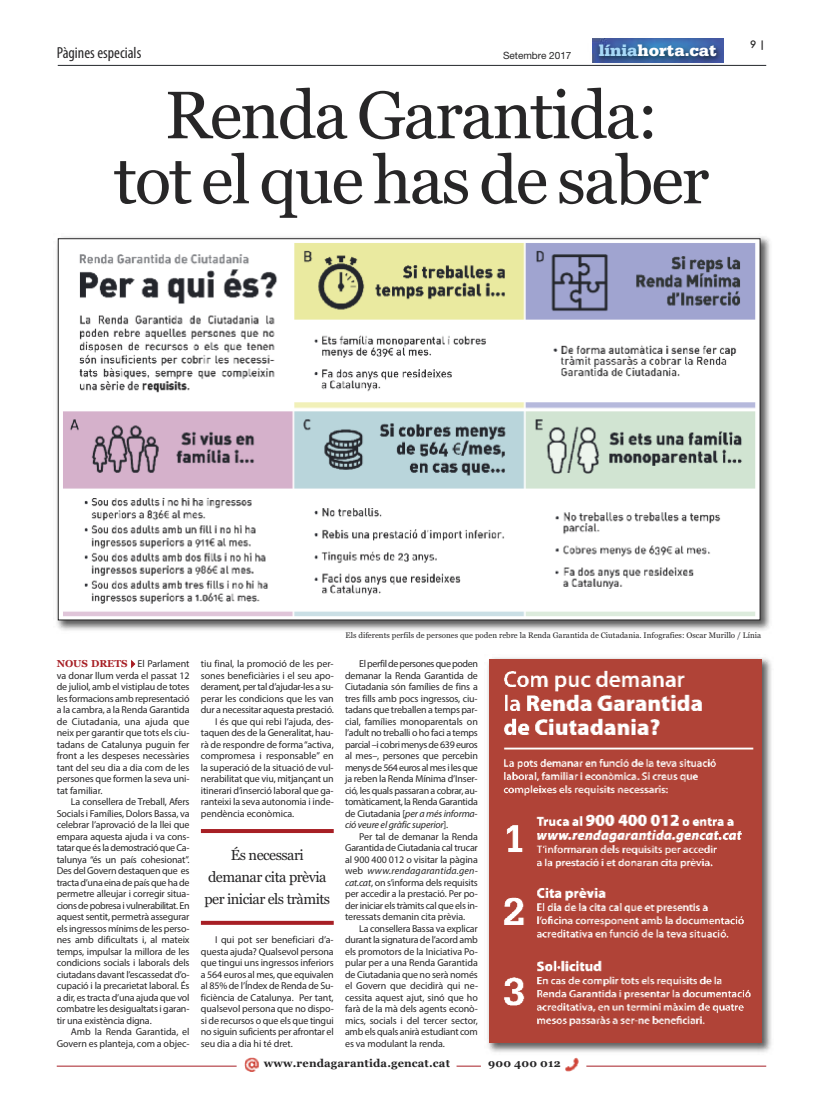
<style>
.page{position:relative;width:823px;height:1106px;background:#fff}
.page>*{position:absolute;margin:0;border:0;box-sizing:border-box;transform-origin:0 0}
.t1{font:67px/65px "Georgia";letter-spacing:-.03em;color:#272627;text-align:center}
.t2{font:900 17px "Serifa";color:#fff}
.t3{font:condensed 16px "Myriad Pro";color:#272627}
.t4{font:14.5px/22px "Georgia";letter-spacing:-.035em;color:#272627;text-align:center}
.t5{font:700 11px "Georgia";letter-spacing:.015em;color:#272627}
.t6{font:10px/11.5px "Myriad Pro";letter-spacing:-.015em;color:#272627;text-align:justify}
.t7{font:10px "Helvetica Neue";color:#272627}
.t8{font:500 10px "Futura";color:#272627}
.t9{font:8px "Georgia";color:#272627}
.s1{color:#a7d8f7}
.s2{font-family:"Georgia";font-weight:700;color:#a71f25}
.s3{color:#a71f25}
.s4{font-style:italic}
</style>
<div class="page">
<img style="left:587px;top:38px;width:146px;height:27px">
<img style="left:592px;top:38px;width:131px;height:24px">
<hr style="left:58px;top:65px;width:707px;height:1px;background:#23262b">
<img style="left:56px;top:236px;width:714px;height:395px">
<img style="left:60px;top:240px;width:698px;height:378px">
<img style="left:245px;top:1057px;width:14px;height:14px">
<img style="left:565px;top:1057px;width:14px;height:14px">
<hr style="left:586px;top:1065px;width:179px;height:1px;background:#a71f25">
<img style="left:487px;top:657px;width:285px;height:396px">
<img style="left:489px;top:659px;width:272px;height:383px">
<svg style="left:201px;top:920px;width:132px;height:4px"></svg>
<hr style="left:201px;top:829px;width:132px;height:4px;background:#a71f25">
<hr style="left:57px;top:1065px;width:179px;height:1px;background:#a71f25">
<svg style="left:456px;top:1065px;width:24px;height:1px"></svg>
<h3 class="t3" style="left:57px;top:47px;width:86px">Pàgines especials</h3>
<p class="t7" style="left:502px;top:50px;width:70px">Setembre 2017</p>
<h2 class="t2" style="left:598px;top:45px;width:119px"><span class="s1">línia</span>horta.cat</h2>
<h1 class="t1" style="left:114px;top:83px;width:596px">Renda Garantida:<br>tot el que has de saber</h1>
<p class="t8" style="left:749px;top:39px;width:16px">9 |</p>
<p class="t6" style="left:57px;top:659px;width:134px"><span class="s2">NOUS DRETS</span><span class="s3">✔</span>El Parlament va donar llum verda el passat 12 de juliol, amb el vistiplau de totes les formacions amb representació a la cambra, a la Renda Garantida de Ciutadania, una ajuda que neix per garantir que tots els ciu&shy;tadans de Catalunya puguin fer front a les despeses necessàries tant del seu dia a dia com de les persones que formen la seva uni&shy;tat familiar.</p>
<p class="t6" style="left:57px;top:797px;width:134px;text-indent:14px">La consellera de Treball, Afers Socials i Famílies, Dolors Bassa, va celebrar l’aprovació de la llei que empara aquesta ajuda i va cons&shy;tatar que és la demostració que Ca&shy;talunya “és un país cohesionat”.<br>Des del Govern destaquen que es tracta d’una eina de país que ha de permetre alleujar i corregir situa&shy;cions de pobresa i vulnerabilitat. En aquest sentit, permetrà assegurar els ingressos mínims de les perso&shy;nes amb dificultats i, al mateix temps, impulsar la millora de les condicions socials i laborals dels ciutadans davant l’escassedat d’o&shy;cupació i la precarietat laboral. És a dir, es tracta d’una ajuda que vol combatre les desigualtats i garan&shy;tir una existència digna.</p>
<p class="t6" style="left:57px;top:1027px;width:134px;text-align:right">Amb la Renda Garantida, el<br>Govern es planteja, com a objec-</p>
<p class="t6" style="left:201px;top:659px;width:134px">tiu final, la promoció de les per-</p>
<p class="t6" style="left:201px;top:670px;width:134px">sones beneficiàries i el seu apo-</p>
<p class="t6" style="left:201px;top:682px;width:134px">derament, per tal d’ajudar-les a su-</p>
<p class="t6" style="left:201px;top:693px;width:134px">perar les condicions que les van</p>
<p class="t6" style="left:201px;top:705px;width:134px">dur a necessitar aquesta prestació.</p>
<p class="t6" style="left:215px;top:716px;width:120px">I és que qui rebi l’ajuda, des-</p>
<p class="t6" style="left:201px;top:728px;width:134px">taquen des de la Generalitat, hau-</p>
<p class="t6" style="left:201px;top:739px;width:134px">rà de respondre de forma“activa,</p>
<p class="t6" style="left:201px;top:751px;width:134px">compromesa i responsable” en</p>
<p class="t6" style="left:201px;top:762px;width:134px">la superació de la situació de vul-</p>
<p class="t6" style="left:201px;top:774px;width:134px">nerabilitat que viu, mitjançant un</p>
<p class="t6" style="left:201px;top:785px;width:134px">itinerari d’inserció laboral que ga-</p>
<p class="t6" style="left:201px;top:797px;width:134px">ranteixi la seva autonomia i inde-</p>
<p class="t6" style="left:201px;top:808px;width:95px">pendència econòmica.</p>
<h3 class="t4" style="left:204px;top:843px;width:127px">És necessari demanar cita prèvia per iniciar els tràmits</h3>
<p class="t6" style="left:201px;top:935px;width:134px;text-indent:14px">I qui pot ser beneficiari d’a&shy;questa ajuda? Qualsevol persona que tingui uns ingressos inferiors a 564 euros al mes, que equivalen al 85% de l’Índex de Renda de Su&shy;ficiència de Catalunya. Per tant, qualsevol persona que no dispo&shy;si de recursos o que els que tingui no siguin suficients per afrontar el seu dia a dia hi té dret.</p>
<p class="t9" style="left:345px;top:630px;width:417px">Els diferents perfils de persones que poden rebre la Renda Garantida de Ciutadania. Infografies: Oscar Murillo / Línia</p>
<p class="t6" style="left:345px;top:659px;width:134px;text-indent:14px">El perfil de persones que poden demanar la Renda Garantida de Ciutadania són famílies de fins a tres fills amb pocs ingressos, ciu&shy;tadans que treballen a temps par&shy;cial, famílies monoparentals on l’adult no treballi o ho faci a temps parcial –i cobri menys de 639 euros al mes–, persones que percebin menys de 564 euros al mes i les que ja reben la Renda Mínima d’Inser&shy;ció, les quals passaran a cobrar, au&shy;tomàticament, la Renda Garantida de Ciutadania [<span class="s4">per a més informa&shy;ció veure el gràfic superior</span>].</p>
<p class="t6" style="left:345px;top:831px;width:134px;text-indent:14px">Per tal de demanar la Renda Garantida de Ciutadania cal trucar al 900 400 012 o visitar la pàgina web <span class="s4">www.rendagarantida.gen&shy;cat.cat</span>, on s’informa dels requisits per accedir a la prestació. Per po&shy;der iniciar els tràmits cal que els in&shy;teressats demanin cita prèvia.</p>
<p class="t6" style="left:345px;top:923px;width:134px;text-indent:14px">La consellera Bassa va explicar durant la signatura de l’acord amb els promotors de la Iniciativa Po&shy;pular per a una Renda Garantida de Ciutadania que no serà només el Govern que decidirà qui ne&shy;cessita aquest ajut, sinó que ho farà de la mà dels agents econò&shy;mics, socials i del tercer sector, amb els quals anirà estudiant com es va modulant la renda.</p>
<p class="t5" style="left:264px;top:1057px;width:188px">www.rendagarantida.gencat.cat</p>
<p class="t5" style="left:488px;top:1057px;width:74px">900 400 012</p>
</div>
